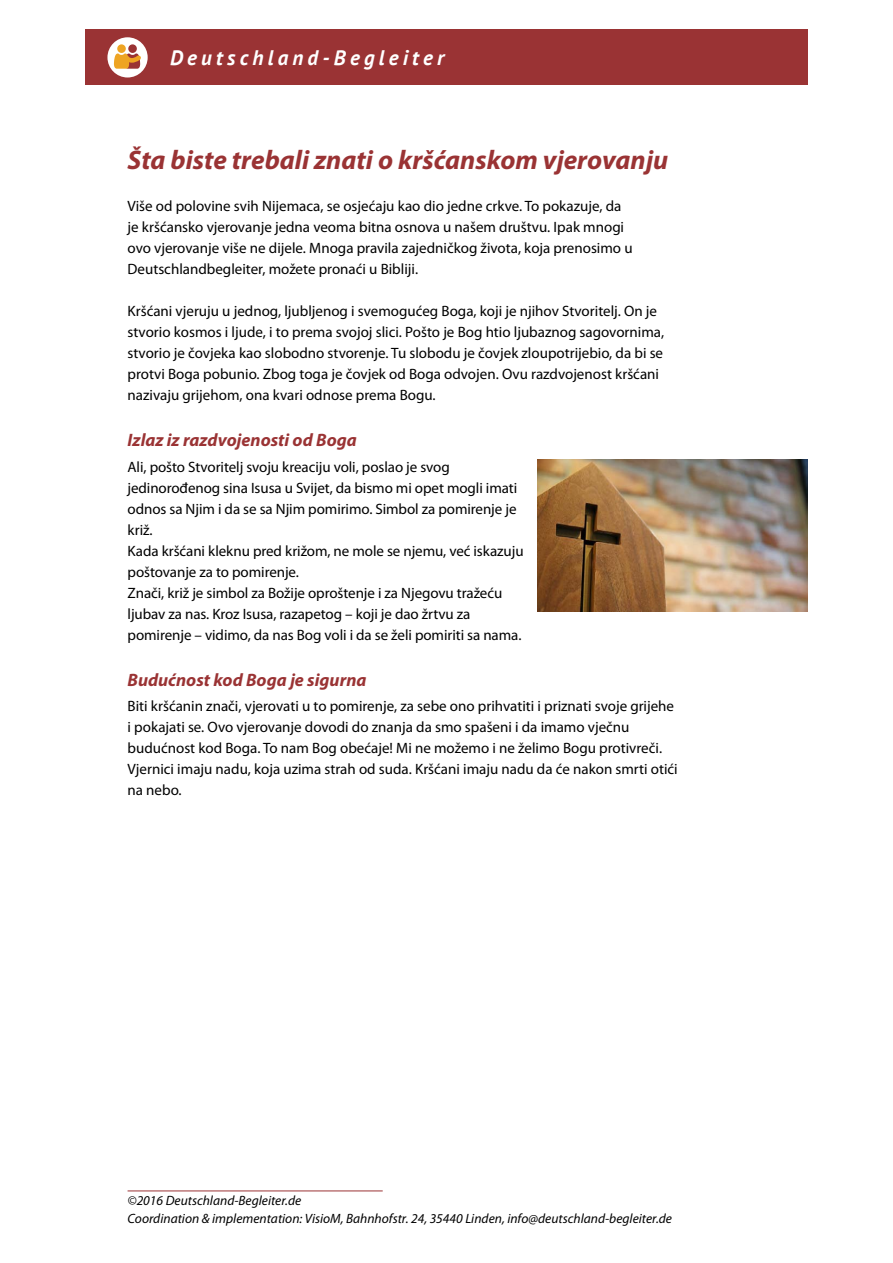
<style>
.page{position:relative;width:893px;height:1263px;background:#fff}
.page>*{position:absolute;margin:0;border:0;box-sizing:border-box;transform-origin:0 0}
.titel{font:italic 700 27px "Myriad Pro";color:#9a3334}
.t1{font:italic 700 21px "PT Sans";letter-spacing:.2em;color:#fff}
.subtitel{font:italic 700 18px "Myriad Pro";color:#9a3334}
.t2{font:15px/21px "Myriad Pro";color:#000}
.t3{font:italic 13.5px "Myriad Pro";color:#000}
</style>
<div class="page">
<div style="left:85px;top:30px;width:723px;height:55px;background:#9a3334"></div>
<div style="left:107px;top:37px;width:41px;height:41px;background:#fff;border-radius:50%"></div>
<div style="left:128px;top:44px;width:9px;height:9px;background:#9a3334;border-radius:50%"></div>
<svg style="left:114px;top:53px;width:27px;height:16px"></svg>
<div style="left:117px;top:44px;width:9px;height:9px;background:#eea423;border-radius:50%"></div>
<hr style="left:128px;top:1190px;width:255px;height:1px;background:#9a3334">
<img style="left:538px;top:459px;width:270px;height:152px">
<p class="t1" style="left:170px;top:43px;width:276px">Deutschland-Begleiter</p>
<p class="titel" style="left:128px;top:142px;width:542px">Šta biste trebali znati o kršćanskom vjerovanju</p>
<p class="t2" style="left:128px;top:195px;width:507px">Više od polovine svih Nijemaca, se osjećaju kao dio jedne crkve. To pokazuje, da je kršćansko vjerovanje jedna veoma bitna osnova u našem društvu. Ipak mnogi ovo vjerovanje više ne dijele. Mnoga pravila zajedničkog života, koja prenosimo u Deutschlandbegleiter, možete pronaći u Bibliji.</p>
<p class="t2" style="left:128px;top:300px;width:538px">Kršćani vjeruju u jednog, ljubljenog i svemogućeg Boga, koji je njihov Stvoritelj. On je stvorio kosmos i ljude, i to prema svojoj slici. Pošto je Bog htio ljubaznog sagovornima, stvorio je čovjeka kao slobodno stvorenje. Tu slobodu je čovjek zloupotrijebio, da bi se protvi Boga pobunio. Zbog toga je čovjek od Boga odvojen. Ovu razdvojenost kršćani nazivaju grijehom, ona kvari odnose prema Bogu.</p>
<p class="subtitel" style="left:128px;top:429px;width:231px">Izlaz iz razdvojenosti od Boga</p>
<p class="t2" style="left:128px;top:456px;width:391px">Ali, pošto Stvoritelj svoju kreaciju voli, poslao je svog jedinorođenog sina Isusa u Svijet, da bismo mi opet mogli imati odnos sa Njim i da se sa Njim pomirimo. Simbol za pomirenje je križ.</p>
<p class="t2" style="left:128px;top:540px;width:398px">Kada kršćani kleknu pred križom, ne mole se njemu, već iskazuju poštovanje za to pomirenje.</p>
<p class="t2" style="left:128px;top:582px;width:395px">Znači, križ je simbol za Božije oproštenje i za Njegovu tražeću ljubav za nas. Kroz Isusa, razapetog – koji je dao žrtvu za pomirenje – vidimo, da nas Bog voli i da se želi pomiriti sa nama.</p>
<p class="subtitel" style="left:128px;top:668px;width:240px">Budućnost kod Boga je sigurna</p>
<p class="t2" style="left:128px;top:695px;width:548px">Biti kršćanin znači, vjerovati u to pomirenje, za sebe ono prihvatiti i priznati svoje grijehe i pokajati se. Ovo vjerovanje dovodi do znanja da smo spašeni i da imamo vječnu budućnost kod Boga. To nam Bog obećaje! Mi ne možemo i ne želimo Bogu protivreči.</p>
<p class="t2" style="left:128px;top:758px;width:552px">Vjernici imaju nadu, koja uzima strah od suda. Kršćani imaju nadu da će nakon smrti otići na nebo.</p>
<p class="t3" style="left:128px;top:1192px;width:175px">©2016 Deutschland-Begleiter.de</p>
<p class="t3" style="left:128px;top:1210px;width:546px">Coordination &amp; implementation: VisioM, Bahnhofstr. 24, 35440 Linden, info@deutschland-begleiter.de</p>
</div>
